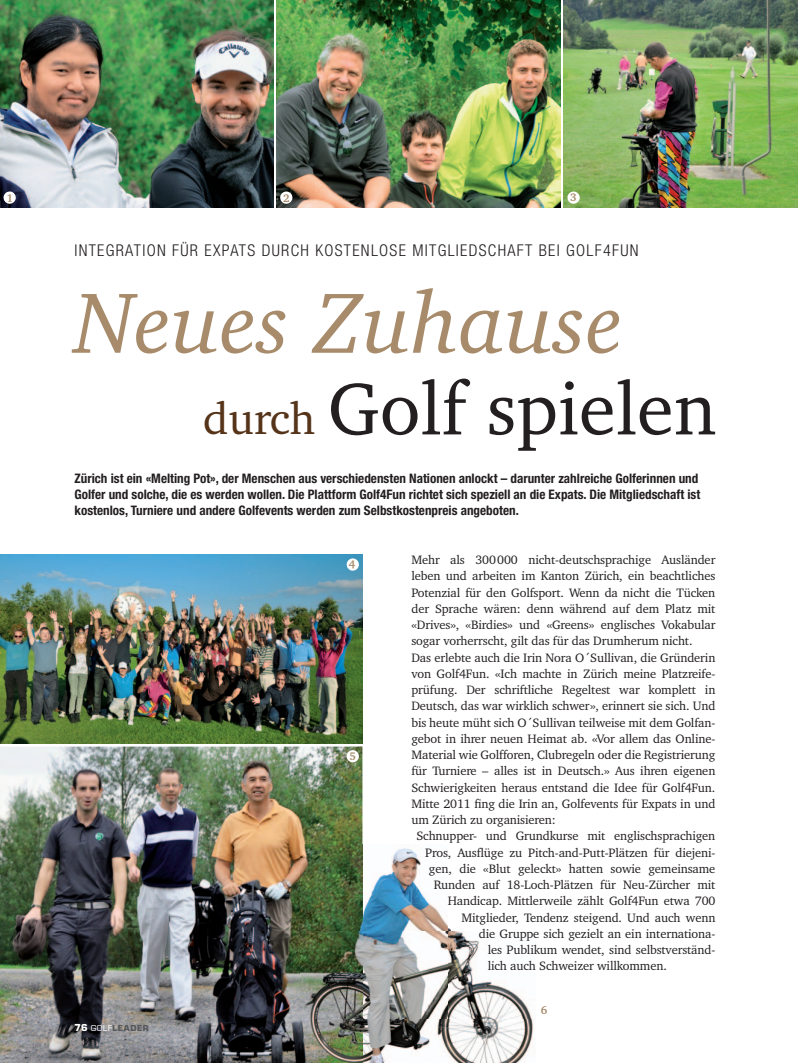
<style>
.page{position:relative;width:798px;height:1063px;background:#fff}
.page>*{position:absolute;margin:0;border:0;box-sizing:border-box;transform-origin:0 0}
.t1{font:italic 87.5px "Charter IT Cby BT";color:#a78b6b}
.t2{font:75px "Charter IT Cby BT";color:#231f20}
.t3{font:300 condensed 16.25px "Helvetica Neue";letter-spacing:.08em;color:#231f20}
.t4{font:700 condensed 13.12px/16.2px "Helvetica Neue";color:#231f20}
.t5{font:12.5px "Charter IT Cby BT";letter-spacing:-.01em;color:#231f20}
.t6{font:700 11.25px "Charter IT Cby BT";color:#a78b6b}
.t7{font:700 7.5px "Euro Technic";letter-spacing:.06em;color:#57585a}
.s1{font-size:45px;color:#563419}
.s2{font-size:8.75px;color:#fff}
.s3{font-weight:400;color:#fff}
</style>
<div class="page">
<img style="left:0;top:555px;width:362px;height:188px">
<img style="left:0;top:747px;width:362px;height:316px">
<img style="left:0;top:0;width:273px;height:207px">
<img style="left:276px;top:0;width:284px;height:207px">
<img style="left:563px;top:0;width:234px;height:207px">
<img style="left:300px;top:845px;width:234px;height:218px">
<svg style="left:3px;top:191px;width:13px;height:13px"></svg>
<svg style="left:279px;top:191px;width:14px;height:13px"></svg>
<svg style="left:346px;top:750px;width:13px;height:13px"></svg>
<svg style="left:566px;top:191px;width:14px;height:13px"></svg>
<svg style="left:346px;top:558px;width:13px;height:13px"></svg>
<p class="t6" style="left:6px;top:191px;width:8px">1</p>
<p class="t6" style="left:283px;top:191px;width:8px">2</p>
<p class="t6" style="left:570px;top:191px;width:8px">3</p>
<h3 class="t3" style="left:74px;top:241px;width:565px">INTEGRATION FÜR EXPATS DURCH KOSTENLOSE MITGLIEDSCHAFT BEI GOLF4FUN</h3>
<h1 class="t1" style="left:74px;top:267px;width:550px">Neues Zuhause</h1>
<h2 class="t2" style="left:203px;top:362px;width:514px"><span class="s1">durch</span> Golf spielen</h2>
<p class="t4" style="left:74px;top:470px;width:627px">Zürich ist ein «Melting Pot», der Menschen aus verschiedensten Nationen anlockt – darunter zahlreiche Golferinnen und<br>Golfer und solche, die es werden wollen. Die Plattform Golf4Fun richtet sich speziell an die Expats. Die Mitgliedschaft ist kostenlos, Turniere und andere Golfevents werden zum Selbstkostenpreis angeboten.</p>
<p class="t6" style="left:349px;top:557px;width:8px">4</p>
<p class="t5" style="left:411px;top:552px;width:305px">Mehr als 300 000 nicht-deutschsprachige Ausländer</p>
<p class="t5" style="left:411px;top:568px;width:305px">leben und arbeiten im Kanton Zürich, ein beachtliches</p>
<p class="t5" style="left:411px;top:585px;width:305px">Potenzial für den Golfsport. Wenn da nicht die Tücken</p>
<p class="t5" style="left:411px;top:601px;width:305px">der Sprache wären: denn während auf dem Platz mit</p>
<p class="t5" style="left:411px;top:617px;width:305px">«Drives», «Birdies» und «Greens» englisches Vokabular</p>
<p class="t5" style="left:411px;top:633px;width:282px">sogar vorherrscht, gilt das für das Drumherum nicht.</p>
<p class="t5" style="left:411px;top:650px;width:305px">Das erlebte auch die Irin Nora O´Sullivan, die Gründerin</p>
<p class="t5" style="left:411px;top:666px;width:305px">von Golf4Fun. «Ich machte in Zürich meine Platzreife-</p>
<p class="t5" style="left:411px;top:682px;width:305px">prüfung. Der schriftliche Regeltest war komplett in</p>
<p class="t5" style="left:411px;top:698px;width:305px">Deutsch, das war wirklich schwer», erinnert sie sich. Und</p>
<p class="t5" style="left:411px;top:715px;width:305px">bis heute müht sich O´Sullivan teilweise mit dem Golfan-</p>
<p class="t5" style="left:411px;top:731px;width:305px">gebot in ihrer neuen Heimat ab. «Vor allem das Online-</p>
<p class="t5" style="left:411px;top:747px;width:305px">Material wie Golfforen, Clubregeln oder die Registrierung</p>
<p class="t5" style="left:411px;top:763px;width:305px">für Turniere – alles ist in Deutsch.» Aus ihren eigenen</p>
<p class="t5" style="left:411px;top:780px;width:305px">Schwierigkeiten heraus entstand die Idee für Golf4Fun.</p>
<p class="t5" style="left:411px;top:796px;width:305px">Mitte 2011 fing die Irin an, Golfevents für Expats in und</p>
<p class="t5" style="left:411px;top:812px;width:146px">um Zürich zu organisieren:</p>
<p class="t5" style="left:416px;top:828px;width:300px">Schnupper- und Grundkurse mit englischsprachigen</p>
<p class="t5" style="left:425px;top:845px;width:291px">Pros, Ausflüge zu Pitch-and-Putt-Plätzen für diejeni-</p>
<p class="t5" style="left:429px;top:861px;width:288px">gen, die «Blut geleckt» hatten sowie gemeinsame</p>
<p class="t5" style="left:434px;top:877px;width:283px">Runden auf 18-Loch-Plätzen für Neu-Zürcher mit</p>
<p class="t5" style="left:447px;top:893px;width:269px">Handicap. Mittlerweile zählt Golf4Fun etwa 700</p>
<p class="t5" style="left:461px;top:910px;width:255px">Mitglieder, Tendenz steigend. Und auch wenn</p>
<p class="t5" style="left:479px;top:926px;width:238px">die Gruppe sich gezielt an ein internationa-</p>
<p class="t5" style="left:487px;top:942px;width:229px">les Publikum wendet, sind selbstverständ-</p>
<p class="t5" style="left:487px;top:958px;width:181px">lich auch Schweizer willkommen.</p>
<p class="t6" style="left:349px;top:750px;width:8px">5</p>
<p class="t7" style="left:74px;top:1023px;width:76px"><span class="s2">76</span> <span class="s3">GOLF</span>LEADER</p>
<p class="t6" style="left:540px;top:1004px;width:8px">6</p>
</div>
